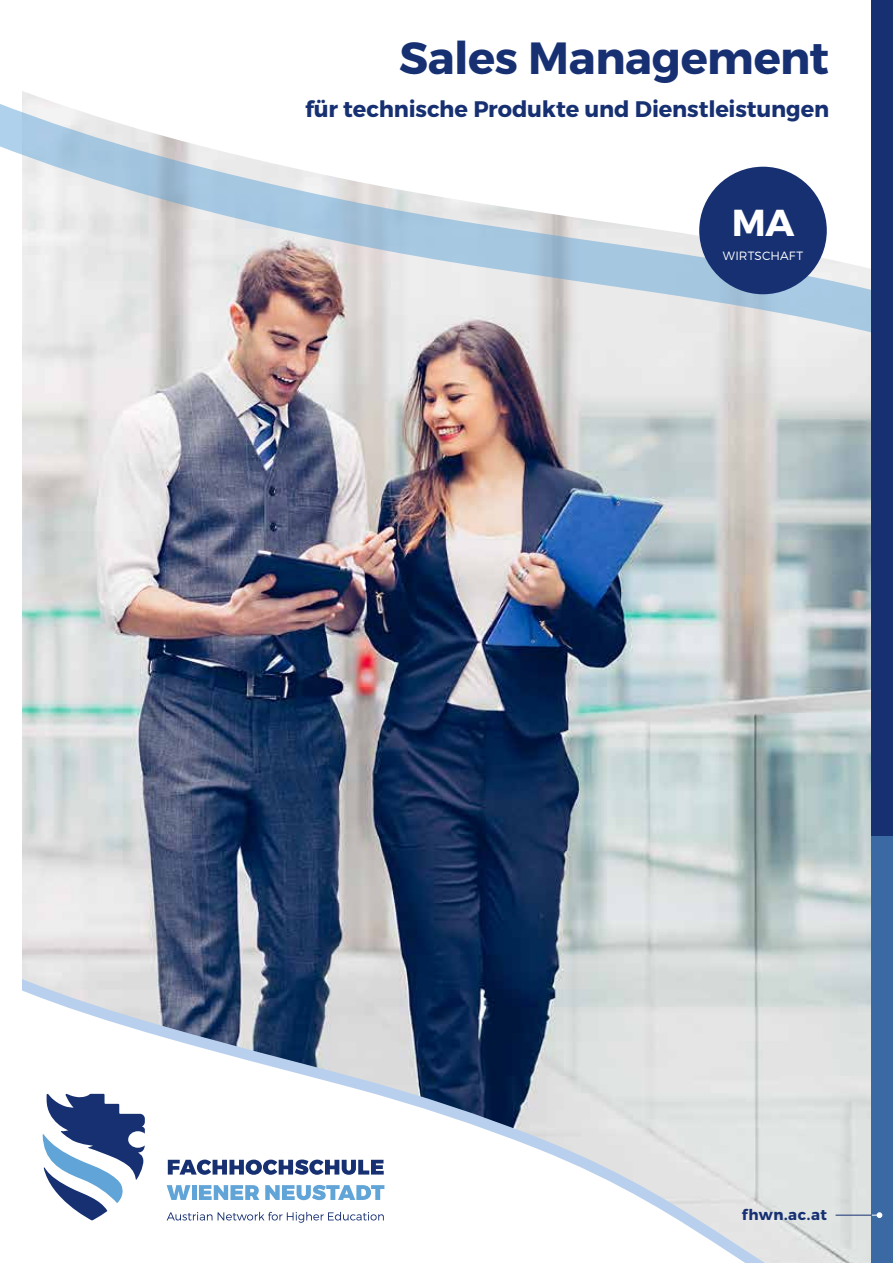
<style>
.page{position:relative;width:893px;height:1263px;background:#fff}
.page>*{position:absolute;margin:0;border:0;box-sizing:border-box;transform-origin:0 0}
.t1{font:700 45px "Montserrat";letter-spacing:-.01em;color:#163072}
.t2{font:700 37.5px "Montserrat";color:#fff}
.t3{font:700 22.5px "Montserrat";letter-spacing:-.01em;color:#163072}
.t4{font:700 15px "Montserrat";letter-spacing:.03em;color:#163072}
.t5{font:300 12px "Montserrat";letter-spacing:.01em;color:#fff}
</style>
<div class="page">
<img style="left:22px;top:342px;width:850px;height:921px">
<svg style="left:22px;top:948px;width:807px;height:315px"></svg>
<svg style="left:43px;top:1093px;width:102px;height:127px"></svg>
<svg style="left:168px;top:1159px;width:216px;height:16px"></svg>
<svg style="left:167px;top:1185px;width:24px;height:15px"></svg>
<div style="left:192px;top:1185px;width:5px;height:15px;background:#61a4d7"></div>
<svg style="left:199px;top:1185px;width:60px;height:15px"></svg>
<svg style="left:265px;top:1185px;width:119px;height:15px"></svg>
<svg style="left:167px;top:1212px;width:45px;height:8px"></svg>
<svg style="left:218px;top:1212px;width:166px;height:11px"></svg>
<svg style="left:0;top:101px;width:872px;height:241px"></svg>
<div style="left:699px;top:167px;width:128px;height:127px;background:#163072;border-radius:50%"></div>
<div style="left:872px;top:0;width:21px;height:1263px;background:#163072"></div>
<div style="left:872px;top:837px;width:21px;height:426px;background:#3b69a4"></div>
<hr style="left:836px;top:1215px;width:36px;height:1px;background:#163072">
<svg style="left:872px;top:1212px;width:10px;height:6px"></svg>
<h1 class="t1" style="left:399px;top:30px;width:431px">Sales Management</h1>
<p class="t3" style="left:305px;top:95px;width:525px">für technische Produkte und Dienstleistungen</p>
<h2 class="t2" style="left:732px;top:199px;width:64px">MA</h2>
<p class="t5" style="left:723px;top:248px;width:82px">WIRTSCHAFT</p>
<p class="t4" style="left:742px;top:1206px;width:87px">fhwn.ac.at</p>
</div>
